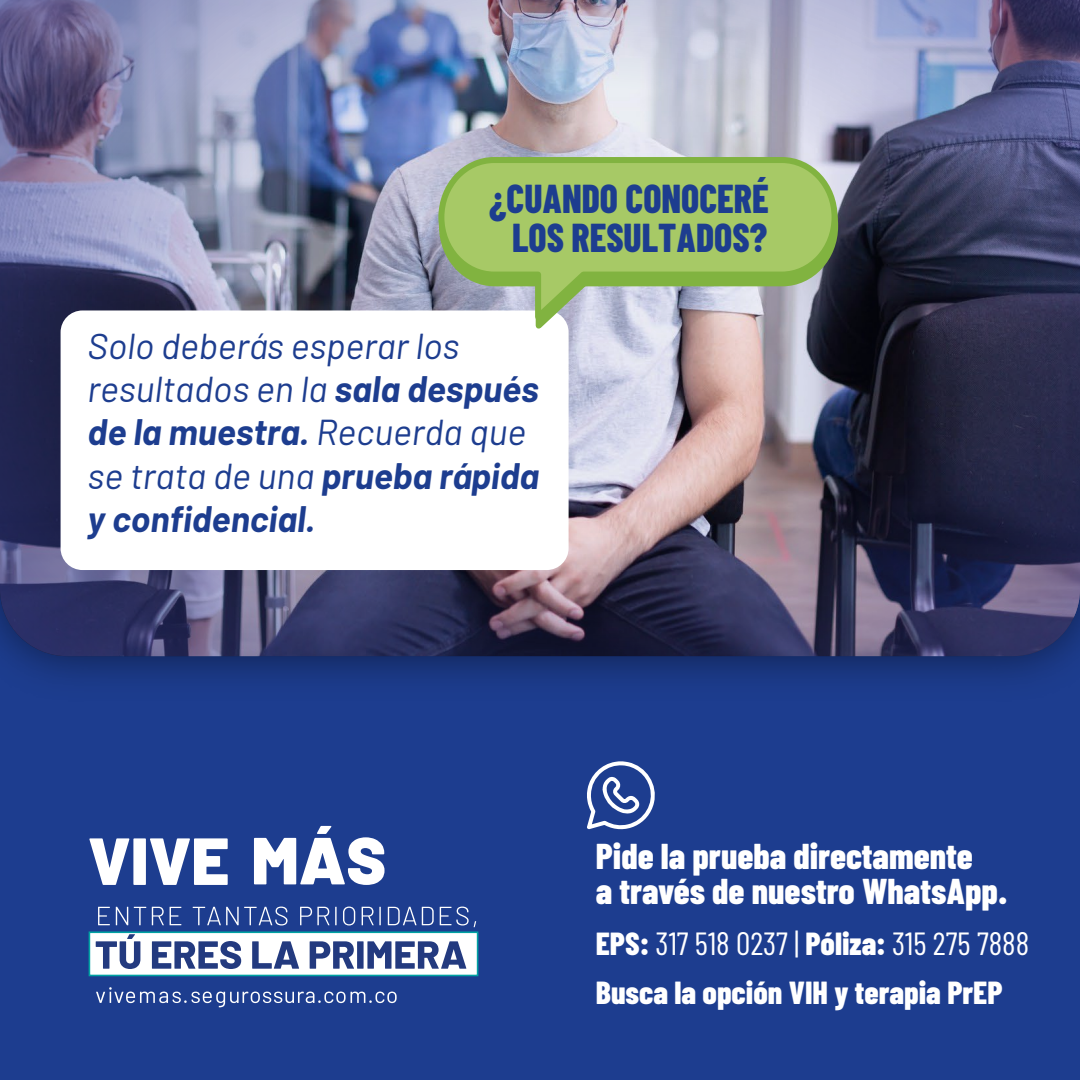
<style>
.page{position:relative;width:1080px;height:1080px;background:#1d3d8f}
.page>*{position:absolute;margin:0;border:0;box-sizing:border-box;transform-origin:0 0}
.t1{font:800 40.4px "Barlow Condensed";color:#1d3d8f;scale:.94 1}
.t2{font:italic 36px/43.2px "Barlow";color:#1d3d8f}
.t3{font:800 36px/34.3px "Barlow Condensed";color:#fff}
.t4{font:32px "Barlow Condensed";color:#fff}
.t5{font:800 32px "Barlow Condensed";color:#fff}
.s1{font-weight:700}
.s2{font-weight:800}
</style>
<div class="page">
<img style="left:13px;top:656px;width:1054px;height:23px">
<img style="left:0;top:0;width:1080px;height:656px">
<div style="left:61px;top:310px;width:508px;height:260px;background:#fff;border-radius:22px"></div>
<svg style="left:568px;top:331px;width:273px;height:8px;background:#b2aab5"></svg>
<svg style="left:435px;top:154px;width:406px;height:177px;background:#a6bf7d"></svg>
<svg style="left:587px;top:761px;width:68px;height:69px"></svg>
<svg style="left:89px;top:838px;width:139px;height:47px"></svg>
<svg style="left:254px;top:826px;width:131px;height:59px"></svg>
<svg style="left:98px;top:907px;width:12px;height:18px"></svg>
<svg style="left:116px;top:907px;width:12px;height:18px"></svg>
<svg style="left:134px;top:907px;width:12px;height:18px"></svg>
<svg style="left:152px;top:907px;width:12px;height:18px"></svg>
<svg style="left:170px;top:907px;width:11px;height:18px"></svg>
<svg style="left:193px;top:907px;width:95px;height:18px"></svg>
<svg style="left:300px;top:907px;width:37px;height:18px"></svg>
<svg style="left:343px;top:907px;width:12px;height:18px"></svg>
<svg style="left:362px;top:907px;width:19px;height:18px"></svg>
<svg style="left:388px;top:907px;width:46px;height:18px"></svg>
<svg style="left:440px;top:907px;width:36px;height:20px"></svg>
<div style="left:89px;top:932px;width:389px;height:43px;background:#fff"></div>
<div style="left:89px;top:931px;width:389px;height:45px;border:2px solid #01a2a3"></div>
<svg style="left:96px;top:934px;width:44px;height:35px"></svg>
<svg style="left:152px;top:941px;width:89px;height:28px"></svg>
<svg style="left:252px;top:941px;width:47px;height:28px"></svg>
<svg style="left:310px;top:941px;width:156px;height:28px"></svg>
<svg style="left:96px;top:987px;width:301px;height:20px"></svg>
<p class="t1" style="left:489px;top:174px;width:299px">¿CUANDO CONOCERÉ</p>
<p class="t1" style="left:512px;top:213px;width:273px">LOS RESULTADOS?</p>
<p class="t2" style="left:88px;top:322px;width:453px">Solo deberás esperar los resultados en la <span class="s1">sala después de la muestra.</span> Recuerda que se trata de una <span class="s1">prueba rápida y confidencial.</span></p>
<p class="t3" style="left:596px;top:839px;width:414px">Pide la prueba directamente<br>a través de nuestro WhatsApp.</p>
<p class="t4" style="left:596px;top:921px;width:435px"><span class="s2">EPS:</span> 317 518 0237 | <span class="s2">Póliza:</span> 315 275 7888</p>
<p class="t5" style="left:596px;top:972px;width:408px">Busca la opción VIH y terapia PrEP</p>
</div>
